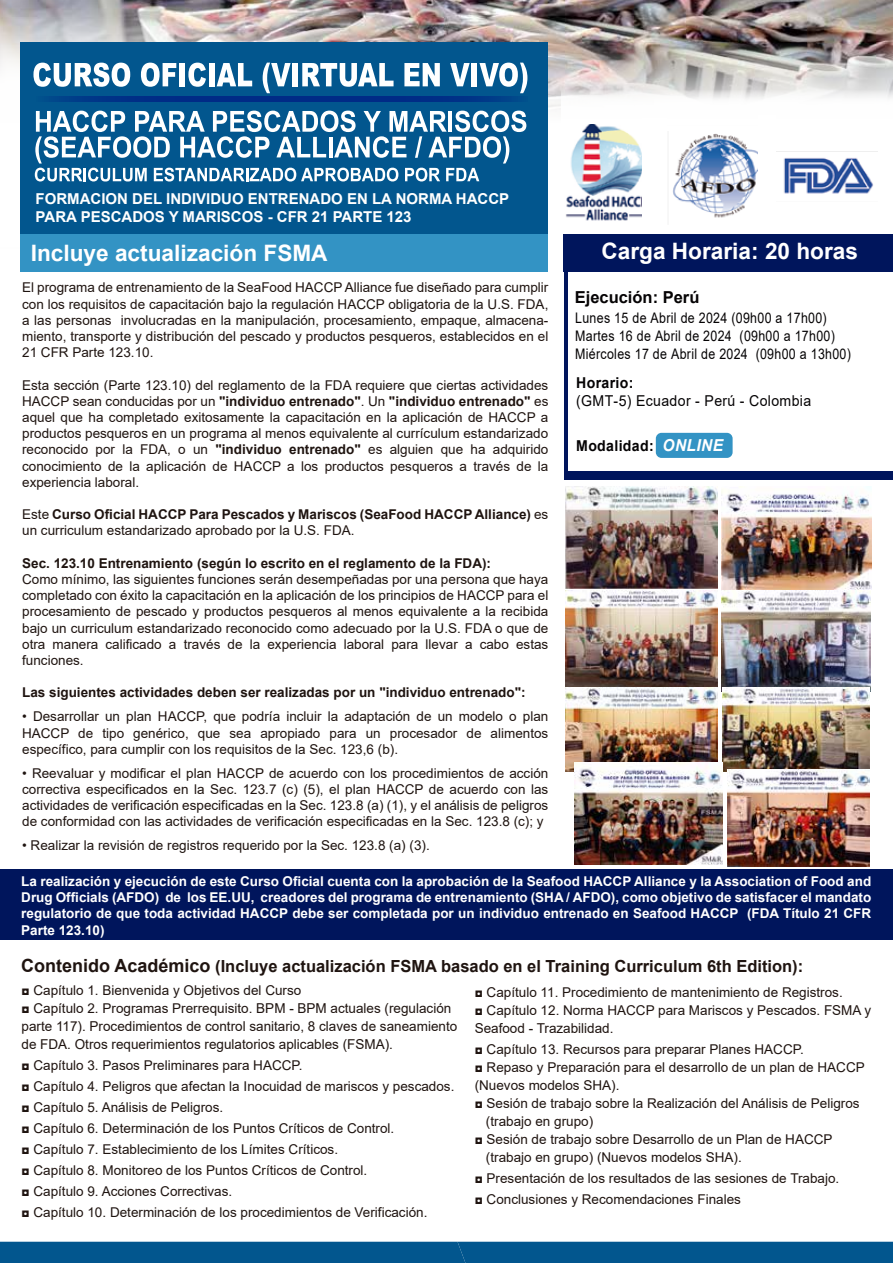
<style>
.page{position:relative;width:893px;height:1263px;background:#fff}
.page>*{position:absolute;margin:0;border:0;box-sizing:border-box;transform-origin:0 0}
.t1{font:700 22.65px "Arial";color:#fff}
.t2{font:700 16.65px "Arial";color:#1f1410}
.t3{font:700 16.5px "Arial";color:#050304}
.t4{font:700 15px/18px "Arial";color:#fff}
.t5{font:15px "Arial";letter-spacing:.025em;color:#050304;scale:.94 1}
.t6{font:700 15px "Arial";letter-spacing:.025em;color:#050304;scale:.94 1}
.t7{font:14.55px/18px "Arial";letter-spacing:.025em;color:#050304;scale:.85 1}
.t8{font:13.65px/18px "Arial";color:#1f1410}
.t9{font:13.5px/16.2px "Arial";color:#1f1410;text-align:justify}
.t10{font:700 13.5px/16.2px "Arial";color:#fff;text-align:justify}
.t11{font:700 13.5px/16.2px "Arial";color:#1f1410}
.s1{font-weight:700}
.s2{font-weight:400}
.s3{font-style:italic;font-size:16.5px;color:#fff}
.s4{font-size:18.15px}
.s5{font-size:13.65px}
</style>
<div class="page">
<img style="left:355px;top:0;width:538px;height:18px">
<div style="left:0;top:1242px;width:893px;height:21px;background:#02568e"></div>
<img style="left:355px;top:18px;width:538px;height:247px">
<img style="left:0;top:0;width:355px;height:66px">
<div style="left:0;top:869px;width:893px;height:70px;background:#00155c"></div>
<img style="left:564px;top:123px;width:313px;height:102px">
<div style="left:20px;top:234px;width:528px;height:38px;background:#3393c4"></div>
<div style="left:564px;top:471px;width:329px;height:9px;background:#00155c"></div>
<div style="left:642px;top:118px;width:25px;height:116px;background:#fff"></div>
<div style="left:759px;top:115px;width:17px;height:116px;background:#fff"></div>
<div style="left:564px;top:234px;width:329px;height:38px;background:#00155c"></div>
<svg style="left:561px;top:87px;width:332px;height:36px"></svg>
<div style="left:655px;top:94px;width:238px;height:36px;background:#fefefe"></div>
<img style="left:721px;top:490px;width:150px;height:201px">
<img style="left:566px;top:590px;width:152px;height:97px">
<img style="left:566px;top:486px;width:152px;height:102px">
<img style="left:723px;top:687px;width:147px;height:85px">
<img style="left:566px;top:687px;width:152px;height:85px">
<img style="left:727px;top:769px;width:143px;height:98px">
<img style="left:575px;top:763px;width:147px;height:101px">
<div style="left:20px;top:43px;width:528px;height:191px;background:#02568e"></div>
<svg style="left:35px;top:111px;width:491px;height:70px"></svg>
<svg style="left:33px;top:63px;width:97px;height:24px"></svg>
<svg style="left:141px;top:63px;width:35px;height:24px"></svg>
<div style="left:180px;top:63px;width:5px;height:23px;background:#fff"></div>
<svg style="left:188px;top:63px;width:18px;height:24px"></svg>
<div style="left:209px;top:63px;width:5px;height:23px;background:#fff"></div>
<svg style="left:217px;top:63px;width:35px;height:23px"></svg>
<svg style="left:263px;top:63px;width:28px;height:30px"></svg>
<div style="left:293px;top:63px;width:5px;height:23px;background:#fff"></div>
<svg style="left:302px;top:63px;width:92px;height:24px"></svg>
<svg style="left:404px;top:63px;width:36px;height:23px"></svg>
<svg style="left:450px;top:63px;width:20px;height:23px"></svg>
<div style="left:472px;top:63px;width:5px;height:23px;background:#fff"></div>
<svg style="left:479px;top:63px;width:48px;height:30px"></svg>
<svg style="left:49px;top:97px;width:469px;height:4px;background:#003086"></svg>
<div style="left:656px;top:433px;width:77px;height:25px;background:#3393c4;border-radius:6px"></div>
<hr style="left:564px;top:269px;width:3px;height:207px;background:#00155c">
<p class="t4" style="left:36px;top:190px;width:475px">FORMACION DEL INDIVIDUO ENTRENADO EN LA NORMA HACCP<br>PARA PESCADOS Y MARISCOS - CFR 21 PARTE 123</p>
<h1 class="t1" style="left:31px;top:237px;width:298px">Incluye actualización FSMA</h1>
<h1 class="t1" style="left:601px;top:235px;width:258px">Carga Horaria: 20 horas</h1>
<p class="t9" style="left:22px;top:279px;width:528px">El programa de entrenamiento de la SeaFood HACCP Alliance fue diseñado para cumplir con los requisitos de capacitación bajo la regulación HACCP obligatoria de la U.S. FDA, a las personas involucradas en la manipulación, procesamiento, empaque, almacena&shy;miento, transporte y distribución del pescado y productos pesqueros, establecidos en el 21 CFR Parte 123.10.</p>
<p class="t9" style="left:22px;top:377px;width:528px">Esta sección (Parte 123.10) del reglamento de la FDA requiere que ciertas actividades HACCP sean conducidas por un <span class="s1">"individuo entrenado"</span>. Un <span class="s1">"individuo entrenado"</span> es aquel que ha completado exitosamente la capacitación en la aplicación de HACCP a productos pesqueros en un programa al menos equivalente al currículum estandarizado reconocido por la FDA, o un <span class="s1">"individuo entrenado"</span> es alguien que ha adquirido conocimiento de la aplicación de HACCP a los productos pesqueros a través de la experiencia laboral.</p>
<p class="t11" style="left:22px;top:506px;width:528px"><span class="s2">Este</span> Curso Oficial HACCP Para Pescados y Mariscos (SeaFood HACCP Alliance) <span class="s2">es un curriculum estandarizado aprobado por la U.S. FDA.</span></p>
<p class="t11" style="left:22px;top:555px;width:470px">Sec. 123.10 Entrenamiento (según lo escrito en el reglamento de la FDA):</p>
<p class="t9" style="left:22px;top:571px;width:528px">Como mínimo, las siguientes funciones serán desempeñadas por una persona que haya completado con éxito la capacitación en la aplicación de los principios de HACCP para el procesamiento de pescado y productos pesqueros al menos equivalente a la recibida bajo un curriculum estandarizado reconocido como adecuado por la U.S. FDA o que de otra manera calificado a través de la experiencia laboral para llevar a cabo estas funciones.</p>
<p class="t11" style="left:22px;top:685px;width:505px">Las siguientes actividades deben ser realizadas por un "individuo entrenado":</p>
<p class="t9" style="left:22px;top:708px;width:528px">• Desarrollar un plan HACCP, que podría incluir la adaptación de un modelo o plan HACCP de tipo genérico, que sea apropiado para un procesador de alimentos específico, para cumplir con los requisitos de la Sec. 123,6 (b).</p>
<p class="t9" style="left:22px;top:765px;width:528px">• Reevaluar y modificar el plan HACCP de acuerdo con los procedimientos de acción correctiva especificados en la Sec. 123.7 (c) (5), el plan HACCP de acuerdo con las actividades de verificación especificadas en la Sec. 123.8 (a) (1), y el análisis de peligros de conformidad con las actividades de verificación especificadas en la Sec. 123.8 (c); y</p>
<p class="t9" style="left:22px;top:837px;width:409px">• Realizar la revisión de registros requerido por la Sec. 123.8 (a) (3).</p>
<p class="t3" style="left:575px;top:285px;width:126px">Ejecución: Perú</p>
<p class="t7" style="left:575px;top:308px;width:326px">Lunes 15 de Abril de 2024 (09h00 a 17h00)<br>Martes 16 de Abril de 2024 (09h00 a 17h00)<br>Miércoles 17 de Abril de 2024 (09h00 a 13h00)</p>
<p class="t6" style="left:576px;top:372px;width:62px">Horario:</p>
<p class="t5" style="left:576px;top:390px;width:251px">(GMT-5) Ecuador - Perú - Colombia</p>
<p class="t6" style="left:576px;top:435px;width:158px">Modalidad: <span class="s3">ONLINE</span></p>
<p class="t10" style="left:21px;top:873px;width:851px">La realización y ejecución de este Curso Oficial cuenta con la aprobación de la Seafood HACCP Alliance y la Association of Food and Drug Officials (AFDO) de los EE.UU, creadores del programa de entrenamiento (SHA / AFDO), como objetivo de satisfacer el mandato regulatorio de que toda actividad HACCP debe ser completada por un individuo entrenado en Seafood HACCP (FDA Título 21 CFR Parte 123.10)</p>
<p class="t2" style="left:21px;top:954px;width:783px"><span class="s4">Contenido Académico</span> (Incluye actualización FSMA basado en el Training Curriculum 6th Edition):</p>
<p class="t9" style="left:22px;top:981px;width:431px;line-height:18px">◘ Capítulo 1. Bienvenida y Objetivos del Curso<br>◘ Capítulo 2. Programas Prerrequisito. <span class="s5">BPM - BPM actuales (regulación</span></p>
<p class="t8" style="left:22px;top:1017px;width:437px">parte 117). Procedimientos de control sanitario, 8 claves de saneamiento de FDA. Otros requerimientos regulatorios aplicables (FSMA).</p>
<p class="t9" style="left:22px;top:1055px;width:434px;line-height:21px;text-align:left">◘ Capítulo 3. Pasos Preliminares para HACCP.<br>◘ Capítulo 4. Peligros que afectan la Inocuidad de mariscos y pescados. ◘ Capítulo 5. Análisis de Peligros.<br>◘ Capítulo 6. Determinación de los Puntos Críticos de Control.<br>◘ Capítulo 7. Establecimiento de los Límites Críticos.<br>◘ Capítulo 8. Monitoreo de los Puntos Críticos de Control.<br>◘ Capítulo 9. Acciones Correctivas.<br>◘ Capítulo 10. Determinación de los procedimientos de Verificación.</p>
<p class="t9" style="left:475px;top:983px;width:398px;line-height:18px">◘ Capítulo 11. Procedimiento de mantenimiento de Registros.<br>◘ Capítulo 12. Norma HACCP para Mariscos y Pescados. <span class="s5">FSMA y</span></p>
<p class="t8" style="left:475px;top:1019px;width:140px">Seafood - Trazabilidad.</p>
<p class="t9" style="left:475px;top:1041px;width:331px">◘ Capítulo 13. Recursos para preparar Planes HACCP.</p>
<p class="t9" style="left:475px;top:1059px;width:392px">◘ Repaso y Preparación para el desarrollo de un plan de HACCP</p>
<p class="t9" style="left:475px;top:1077px;width:146px">(Nuevos modelos SHA).</p>
<p class="t9" style="left:475px;top:1095px;width:386px">◘ Sesión de trabajo sobre la Realización del Análisis de Peligros</p>
<p class="t9" style="left:486px;top:1113px;width:109px">(trabajo en grupo)</p>
<p class="t9" style="left:475px;top:1131px;width:359px">◘ Sesión de trabajo sobre Desarrollo de un Plan de HACCP</p>
<p class="t9" style="left:486px;top:1149px;width:257px">(trabajo en grupo) (Nuevos modelos SHA).</p>
<p class="t9" style="left:475px;top:1167px;width:366px;line-height:21px">◘ Presentación de los resultados de las sesiones de Trabajo. ◘ Conclusiones y Recomendaciones Finales</p>
</div>
